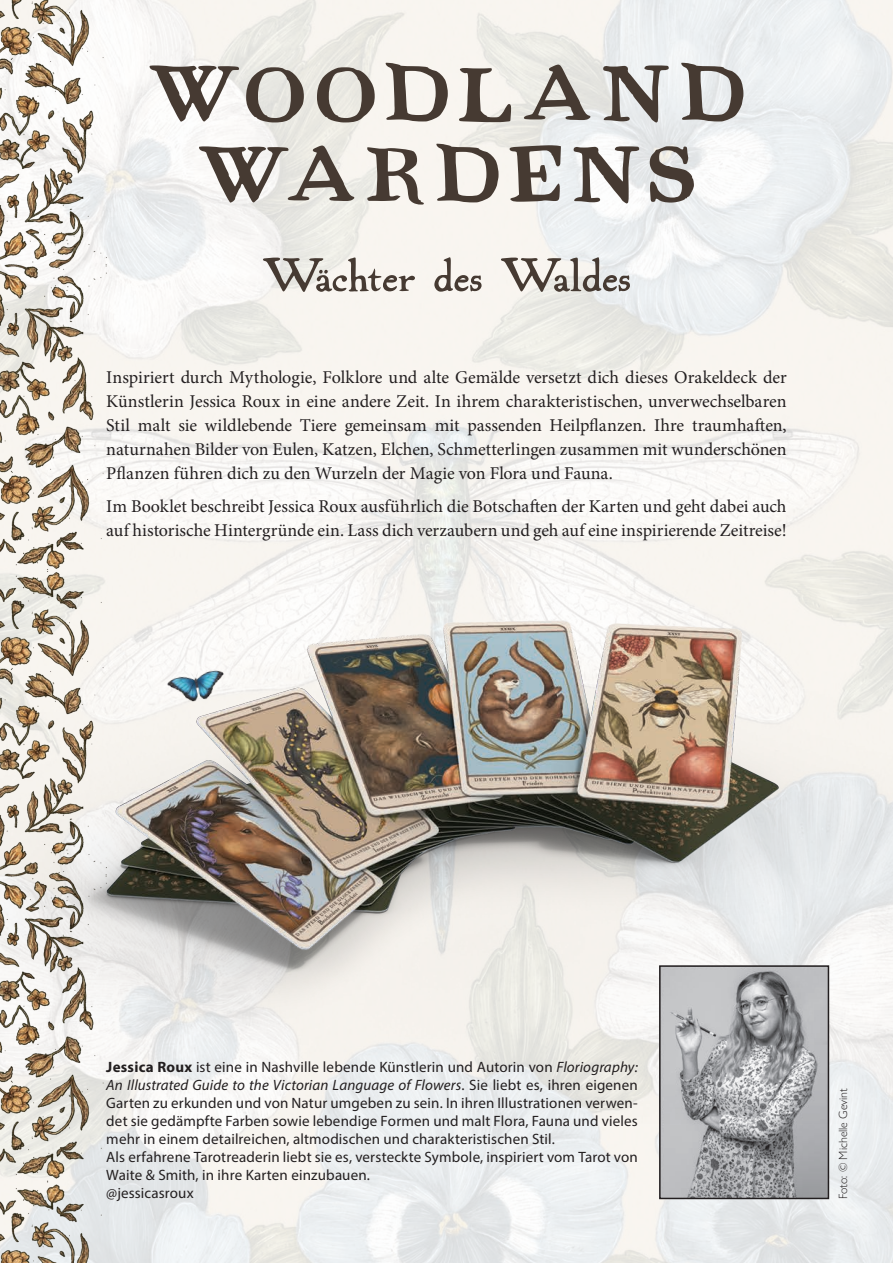
<style>
.page{position:relative;width:893px;height:1263px;background:#fff}
.page>*{position:absolute;margin:0;border:0;box-sizing:border-box;transform-origin:0 0}
.t1{font:142.5px "Wwfont";letter-spacing:-.025em;color:#463a32}
.t2{font:51px "Winterheath";color:#463a32}
.t3{font:18px/24px "Minion Pro";color:#231f20;text-align:justify}
.t4{font:15px/18px "Myriad Pro";letter-spacing:.01em;color:#231f20}
.t5{font:300 12px "Gill Sans Nova";color:#231f20}
.s1{font-weight:700}
.s2{font-style:italic}
</style>
<div class="page">
<img style="left:662px;top:1124px;width:164px;height:72px">
<div style="left:659px;top:965px;width:170px;height:234px;border:2px solid #231f20"></div>
<img style="left:0;top:0;width:114px;height:415px">
<img style="left:0;top:1124px;width:114px;height:41px">
<img style="left:0;top:1165px;width:114px;height:98px">
<img style="left:0;top:415px;width:893px;height:709px">
<img style="left:159px;top:663px;width:77px;height:49px">
<h1 class="t1" style="left:142px;top:4px;width:611px">WOODLAND</h1>
<h1 class="t1" style="left:191px;top:85px;width:512px">WARDENS</h1>
<h2 class="t2" style="left:262px;top:248px;width:370px">Wächter des Waldes</h2>
<p class="t3" style="left:106px;top:365px;width:682px">Inspiriert durch Mythologie, Folklore und alte Gemälde versetzt dich dieses Orakeldeck der Künstlerin Jessica Roux in eine andere Zeit. In ihrem charakteristischen, unverwechselbaren Stil malt sie wildlebende Tiere gemeinsam mit passenden Heilpflanzen. Ihre traumhaften, naturnahen Bilder von Eulen, Katzen, Elchen, Schmetterlingen zusammen mit wunderschönen Pflanzen führen dich zu den Wurzeln der Magie von Flora und Fauna.</p>
<p class="t3" style="left:106px;top:494px;width:682px">Im Booklet beschreibt Jessica Roux ausführlich die Botschaften der Karten und geht dabei auch auf historische Hintergründe ein. Lass dich verzaubern und geh auf eine inspirierende Zeitreise!</p>
<p class="t4" style="left:106px;top:1058px;width:533px"><span class="s1">Jessica Roux</span> ist eine in Nashville lebende Künstlerin und Autorin von <span class="s2">Floriography:<br>An Illustrated Guide to the Victorian Language of Flowers</span>. Sie liebt es, ihren eigenen Garten zu erkunden und von Natur umgeben zu sein. In ihren Illustrationen verwen&shy;det sie gedämpfte Farben sowie lebendige Formen und malt Flora, Fauna und vieles mehr in einem detailreichen, altmodischen und charakteristischen Stil.<br>Als erfahrene Tarotreaderin liebt sie es, versteckte Symbole, inspiriert vom Tarot von Waite &amp; Smith, in ihre Karten einzubauen.<br>@jessicasroux</p>
<p class="t5" style="left:836px;top:1199px;width:113px;rotate:-90deg">Foto: © Michelle Gevint</p>
</div>
